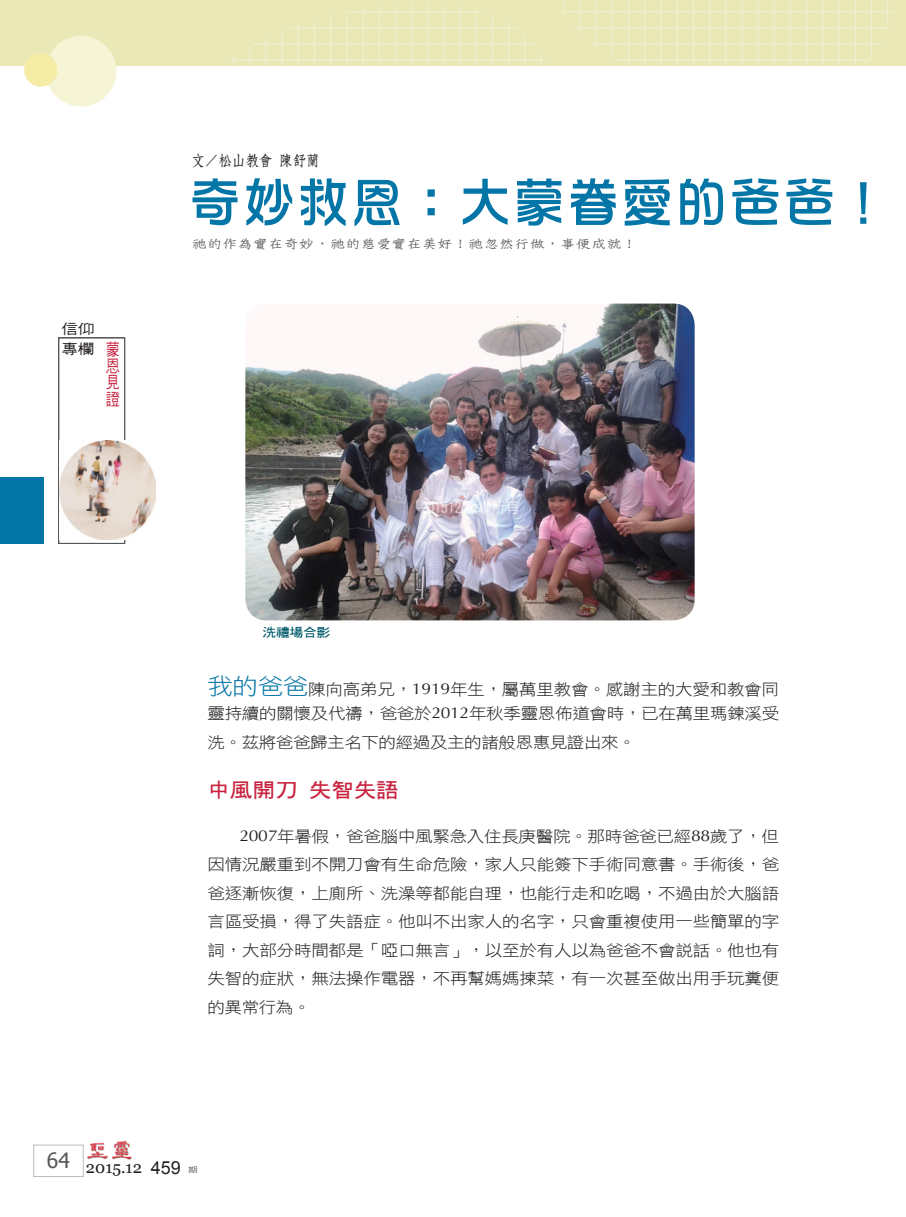
<style>
.page{position:relative;width:906px;height:1217px;background:#fff}
.page>*{position:absolute;margin:0;border:0;box-sizing:border-box;transform-origin:0 0}
.題目{font:54px "DF Hua Zong W5 WIN BF";color:#0375a7}
.大標{font:20.25px "DF Hei W7 WIN BF";color:#c8233f;scale:1.11 1}
.t1{font:16.5px "Georgia";color:#231f20}
.t2{font:16.5px/16.5px "DF Hei W5 WIN BF";color:#c8233f;text-align:justify;scale:.85 1}
.t3{font:15.75px/28.5px "DF Hei W3 WIN BF";letter-spacing:-.015em;color:#231f20;scale:1.11 1}
.t4{font:15px "DF Yuan W5 WIN BF";color:#fff;scale:.9 1}
.作者{font:15px "DF Fang Song W6 WIN BF";color:#231f20;scale:.9 1}
.眉批{font:14.1px "DF Tie Xian W3 WIN BF";letter-spacing:-.025em;color:#57585a;scale:1.11 1}
.t5{font:14.1px/19.8px "DF Hei W5 WIN BF";color:#231f20;scale:1.18 1}
.圖說{font:12.45px "DF Hei W7 WIN BF";letter-spacing:-.025em;color:#005a6b;scale:1.11 1}
.t6{font:7.5px "DF Hei W5 WIN BF";color:#57585a;scale:1.25 1}
.s1{font-size:22.95px;color:#0375a7}
.s2{font-family:"Optima"}
.s3{font-family:"Arial";font-size:18px}
</style>
<div class="page">
<div style="left:33px;top:1144px;width:50px;height:32px;border:1px solid #bcbdc0"></div>
<img style="left:87px;top:1141px;width:44px;height:17px">
<div style="left:58px;top:337px;width:67px;height:206px;border:1px solid #57585a"></div>
<img style="left:59px;top:440px;width:97px;height:99px">
<div style="left:0;top:477px;width:43px;height:66px;background:#0375a7"></div>
<div style="left:0;top:0;width:906px;height:66px;background:#eae8b7"></div>
<div style="left:46px;top:36px;width:70px;height:71px;background:#f5f4d5;border-radius:50%"></div>
<div style="left:24px;top:53px;width:33px;height:34px;background:#f5eda6;border-radius:50%"></div>
<svg style="left:228px;top:0;width:666px;height:66px"></svg>
<img style="left:245px;top:303px;width:449px;height:317px">
<svg style="left:450px;top:475px;width:30px;height:22px"></svg>
<p class="t5" style="left:61px;top:319px;width:29px">信仰專欄</p>
<p class="t2" style="left:106px;top:341px;width:18px">蒙恩見證</p>
<p class="作者" style="left:191px;top:153px;width:144px">文／松山教會 陳舒蘭</p>
<p class="題目" style="left:188px;top:175px;width:703px">奇妙救恩︰大蒙眷愛的爸爸！</p>
<p class="眉批" style="left:191px;top:236px;width:403px">祂的作為實在奇妙，祂的慈愛實在美好！祂忽然行做，事便成就！</p>
<p class="圖說" style="left:263px;top:626px;width:62px">洗禮場合影</p>
<p class="t4" style="left:421px;top:500px;width:110px">201512 版權所有</p>
<p class="t3" style="left:207px;top:676px;width:517px;line-height:24.6px"><span class="s1">我的爸爸</span>陳向高弟兄，<span class="s2">1919</span>年生，屬萬里教會。感謝主的大愛和教會同靈持續的關懷及代禱，爸爸於<span class="s2">2012</span>年秋季靈恩佈道會時，已在萬里瑪鍊溪受</p>
<p class="t3" style="left:207px;top:727px;width:387px">洗。茲將爸爸歸主名下的經過及主的諸般恩惠見證出來。</p>
<p class="大標" style="left:207px;top:779px;width:174px">中風開刀 失智失語</p>
<p class="t3" style="left:207px;top:821px;width:517px;text-align:justify;text-indent:32px"><span class="s2">2007</span>年暑假，爸爸腦中風緊急入住長庚醫院。那時爸爸已經<span class="s2">88</span>歲了，但因情況嚴重到不開刀會有生命危險，家人只能簽下手術同意書。手術後，爸爸逐漸恢復，上廁所、洗澡等都能自理，也能行走和吃喝，不過由於大腦語言區受損，得了失語症。他叫不出家人的名字，只會重複使用一些簡單的字詞，大部分時間都是「啞口無言」，以至於有人以為爸爸不會說話。他也有失智的症狀，無法操作電器，不再幫媽媽揀菜，有一次甚至做出用手玩糞便的異常行為。</p>
<p class="t1" style="left:47px;top:1156px;width:135px"><sup>64</sup> 2015.12 <span class="s3">459</span></p>
<p class="t6" style="left:188px;top:1165px;width:9px">期</p>
</div>
